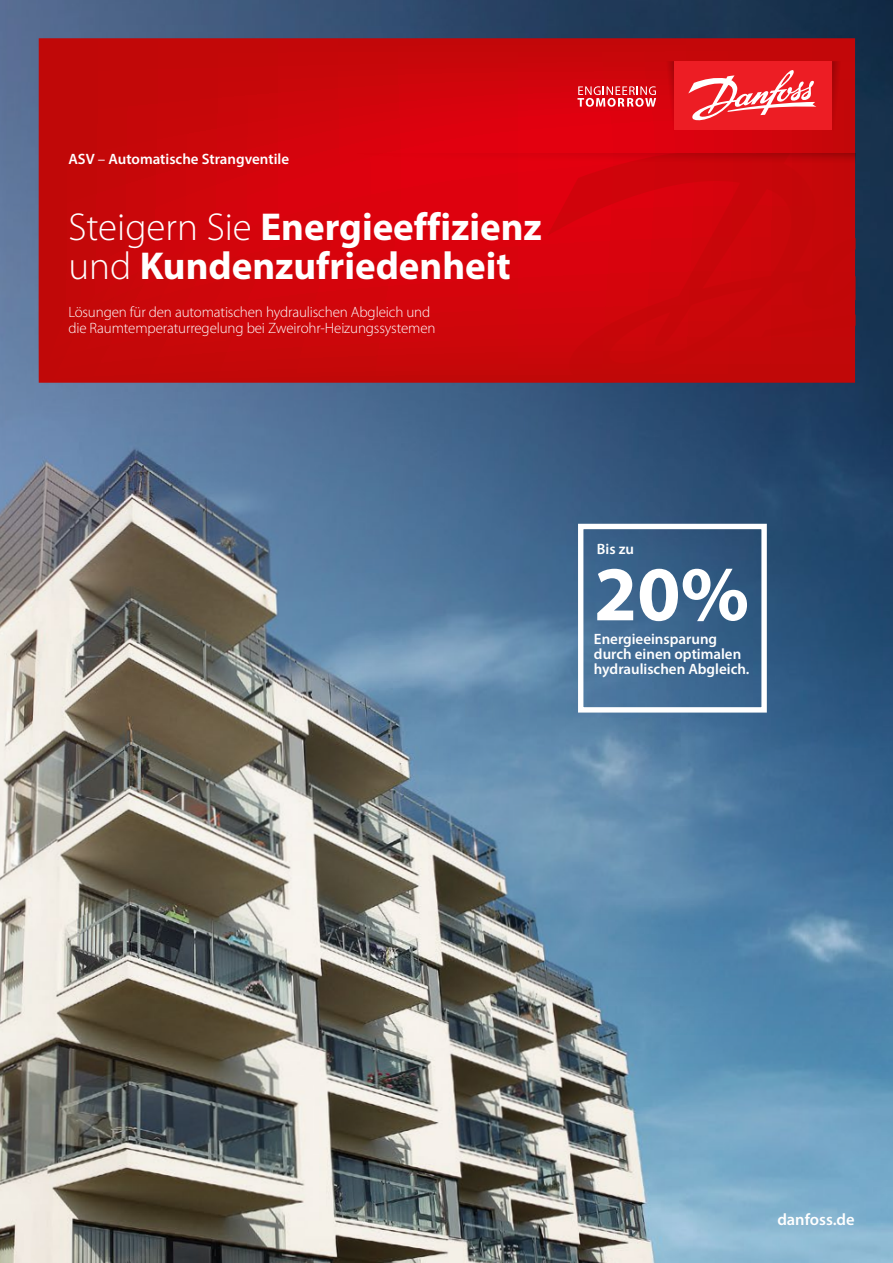
<style>
.page{position:relative;width:893px;height:1263px;background:#fff}
.page>*{position:absolute;margin:0;border:0;box-sizing:border-box;transform-origin:0 0}
.t1{font:700 78px "Myriad Pro";color:#fff}
.t2{font:700 39px/39px "Myriad Pro";color:#fff}
.t3{font:600 16.5px "Myriad Pro";color:#fff}
.t4{font:300 15px/16.5px "Myriad Pro";letter-spacing:-.01em;color:#fff}
.t5{font:600 15px/15px "Myriad Pro";color:#fff}
.s1{font-weight:400}
.s2{font-weight:300}
</style>
<div class="page">
<img style="left:0;top:0;width:893px;height:1263px">
<svg style="left:39px;top:38px;width:816px;height:345px;background:#cd050b"></svg>
<svg style="left:547px;top:166px;width:308px;height:217px;background:#cb050a"></svg>
<div style="left:578px;top:524px;width:189px;height:188px;border:5px solid #fff"></div>
<svg style="left:832px;top:61px;width:13px;height:69px"></svg>
<svg style="left:662px;top:61px;width:12px;height:69px"></svg>
<svg style="left:358px;top:153px;width:497px;height:13px;background:#d0010c"></svg>
<div style="left:674px;top:61px;width:158px;height:69px;background:#ed1d24"></div>
<svg style="left:577px;top:86px;width:79px;height:21px;background:#e4585f"></svg>
<svg style="left:688px;top:70px;width:128px;height:51px"></svg>
<p class="t5" style="left:68px;top:151px;width:222px">ASV <span class="s1">–</span> Automatische Strangventile</p>
<h2 class="t2" style="left:68px;top:206px;width:475px"><span class="s2">Steigern Sie</span> Energieeffizienz <span class="s2">und</span> Kundenzufriedenheit</h2>
<p class="t4" style="left:68px;top:303px;width:369px">Lösungen für den automatischen hydraulischen Abgleich und die Raumtemperaturregelung bei Zweirohr-Heizungssystemen</p>
<p class="t5" style="left:597px;top:541px;width:39px">Bis zu</p>
<h1 class="t1" style="left:594px;top:543px;width:157px">20%</h1>
<p class="t5" style="left:594px;top:631px;width:157px">Energieeinsparung durch einen optimalen hydraulischen Abgleich.</p>
<p class="t3" style="left:777px;top:1209px;width:79px">danfoss.de</p>
</div>
